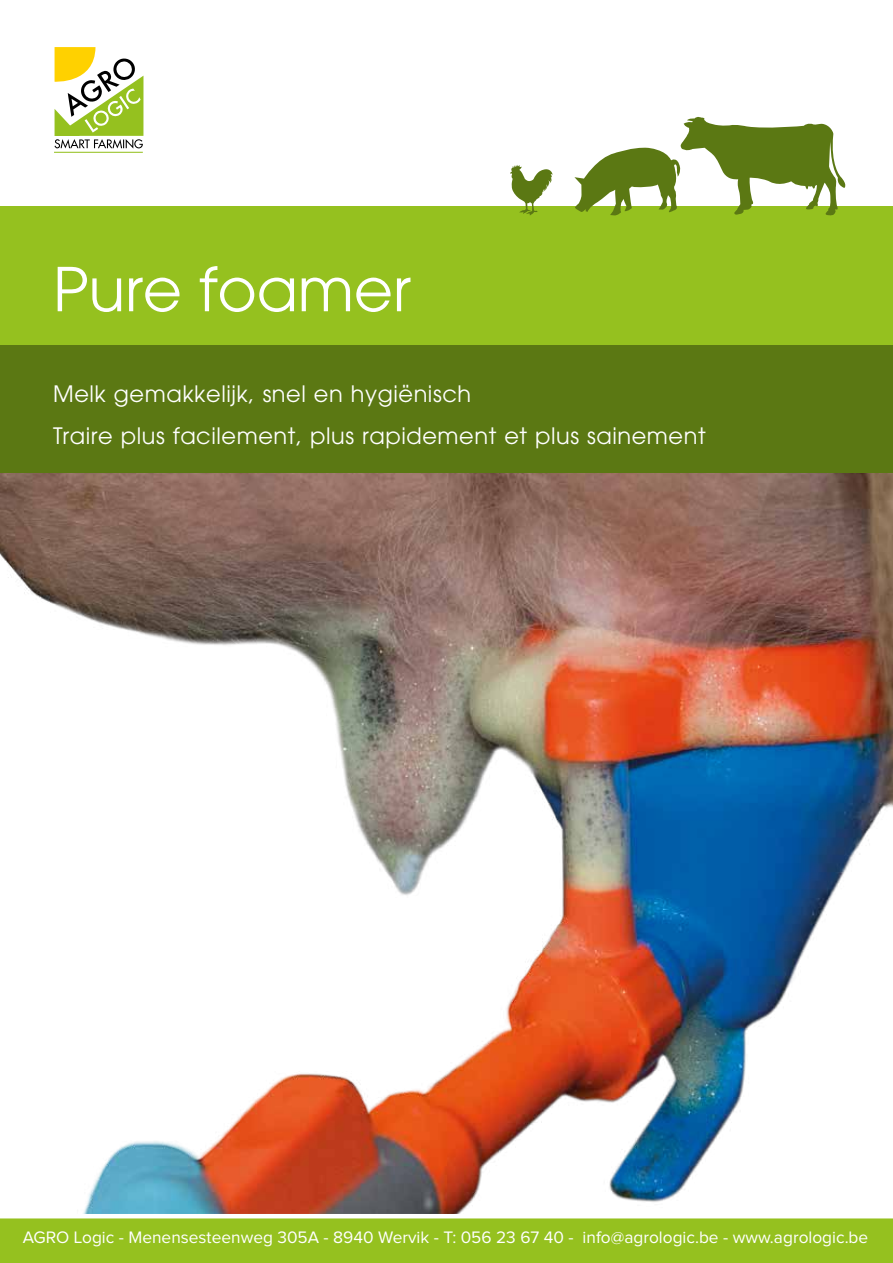
<style>
.page{position:relative;width:893px;height:1263px;background:#fff}
.page>*{position:absolute;margin:0;border:0;box-sizing:border-box;transform-origin:0 0}
.t1{font:60px "Avant Garde";color:#fff}
.t2{font:22.5px/42px "Avant Garde";letter-spacing:.025em;color:#fff}
.t3{font:17.25px "Proxima Nova";color:#fff}
</style>
<div class="page">
<img style="left:0;top:472px;width:893px;height:742px">
<div style="left:0;top:206px;width:893px;height:212px;background:#95c11f"></div>
<div style="left:0;top:1218px;width:893px;height:45px;background:#95c11f"></div>
<svg style="left:54px;top:47px;width:90px;height:105px"></svg>
<svg style="left:55px;top:47px;width:88px;height:102px"></svg>
<hr style="left:54px;top:152px;width:89px;height:1px;background:#95c11f">
<svg style="left:510px;top:165px;width:43px;height:50px"></svg>
<svg style="left:574px;top:116px;width:272px;height:100px"></svg>
<div style="left:0;top:345px;width:893px;height:127px;background:#5b7813"></div>
<h1 class="t1" style="left:53px;top:254px;width:359px">Pure foamer</h1>
<h2 class="t2" style="left:53px;top:372px;width:654px">Melk gemakkelijk, snel en hygiënisch<br>Traire plus facilement, plus rapidement et plus sainement</h2>
<p class="t3" style="left:23px;top:1228px;width:847px">AGRO Logic - Menensesteenweg 305A - 8940 Wervik - T: 056 23 67 40 - info@agrologic.be - www.agrologic.be</p>
</div>
